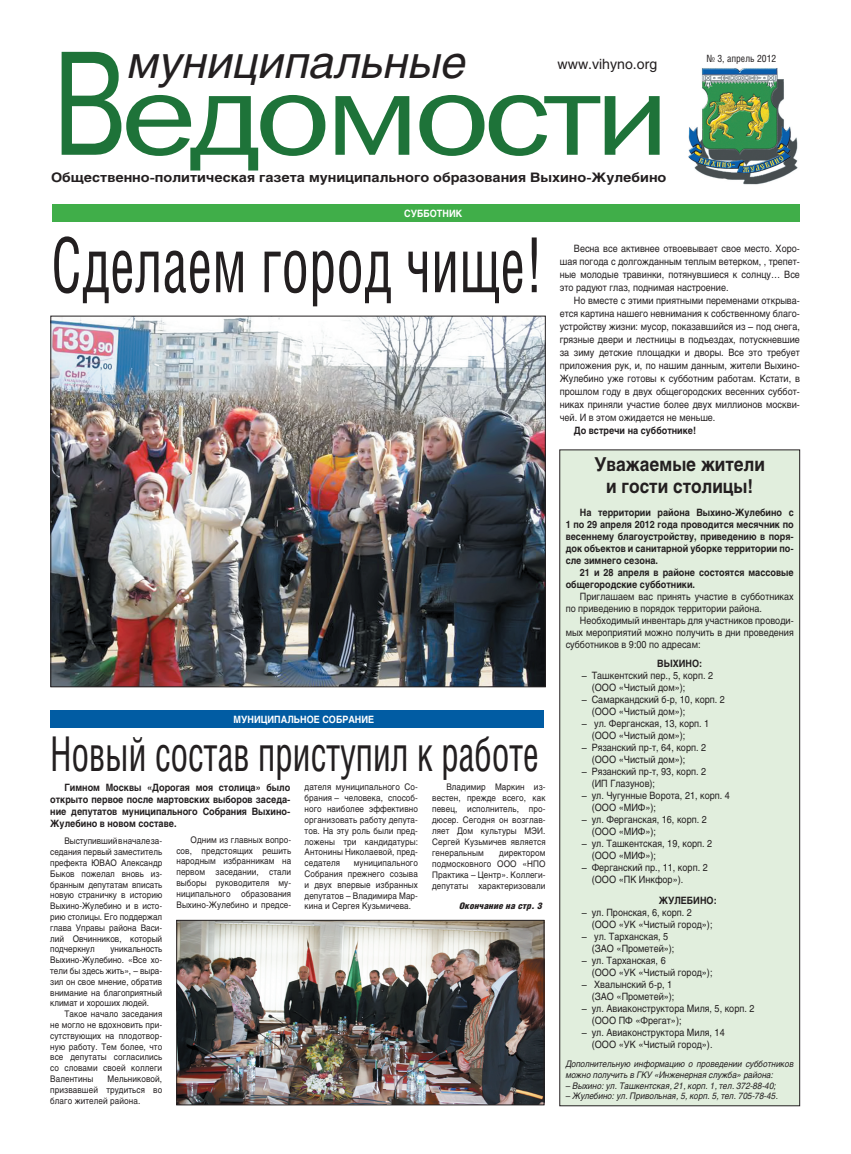
<style>
.page{position:relative;width:851px;height:1154px;background:#fff}
.page>*{position:absolute;margin:0;border:0;box-sizing:border-box;transform-origin:0 0}
.t1{font:115px "Franklin Gothic Book C";letter-spacing:-.05em;color:#1e7339;scale:1.23 1}
.t2{font:76px "Helios Cond";color:#231f20;scale:.75 1}
.t3{font:48px "Helios Cond";letter-spacing:-.01em;color:#231f20;scale:.77 1}
.t4{font:italic 45px "Helios";color:#231f20}
.t5{font:700 19px/22.8px "Helios";color:#231f20;text-align:center;scale:.9 1}
.t6{font:14px "Helios";color:#231f20}
.t7{font:700 13px "Helios";color:#231f20;scale:1.1 1}
.t8{font:10px/12px "Helios";color:#231f20;scale:.9 1}
.t9{font:700 10px/12px "Helios";color:#231f20;text-align:justify;scale:.9 1}
.t10{font:700 10px "Helios";color:#fff;scale:.9 1}
.t11{font:10px "Helios Cond";color:#231f20}
.t12{font:9px/10.8px "Helios";letter-spacing:.01em;color:#231f20;text-align:justify;scale:.9 1}
.t13{font:italic 9px/10.8px "Helios";color:#231f20;scale:.9 1}
.t14{font:italic 900 9px "Helios Cond";color:#231f20;scale:1.1 1}
.s1{font-size:150px}
</style>
<div class="page">
<img style="left:688px;top:68px;width:110px;height:117px">
<div style="left:52px;top:205px;width:747px;height:17px;background:#40ae49"></div>
<img style="left:178px;top:922px;width:364px;height:181px">
<div style="left:176px;top:920px;width:368px;height:185px;border:1px solid #231f20"></div>
<div style="left:50px;top:710px;width:493px;height:17px;background:#015ca3"></div>
<div style="left:559px;top:450px;width:240px;height:656px;background:#e1eedd"></div>
<div style="left:559px;top:450px;width:240px;height:656px;border:1px solid #231f20"></div>
<img style="left:53px;top:318px;width:490px;height:367px">
<h1 class="t1" style="left:51px;top:51px;width:505px"><span class="s1">В</span>едомости</h1>
<h3 class="t4" style="left:128px;top:36px;width:340px">муниципальные</h3>
<h3 class="t6" style="left:557px;top:56px;width:101px">www.vihyno.org</h3>
<h3 class="t7" style="left:51px;top:170px;width:561px">Общественно-политическая газета муниципального образования Выхино-Жулебино</h3>
<p class="t10" style="left:404px;top:208px;width:66px">Субботник</p>
<p class="t11" style="left:706px;top:53px;width:71px">№ 3, апрель 2012</p>
<h2 class="t2" style="left:51px;top:219px;width:657px">Сделаем город чище!</h2>
<p class="t8" style="left:559px;top:242px;width:268px;line-height:13px;text-align:justify;text-indent:14px">Весна все активнее отвоевывает свое место. Хоро&shy;шая погода с долгожданным теплым ветерком, , трепет&shy;ные молодые травинки, потянувшиеся к солнцу… Все это радуют глаз, поднимая настроение.</p>
<p class="t8" style="left:559px;top:294px;width:268px;line-height:13px;text-align:justify;text-indent:14px">Но вместе с этими приятными переменами открыва&shy;ется картина нашего невнимания к собственному благо&shy;устройству жизни: мусор, показавшийся из – под снега, грязные двери и лестницы в подъездах, потускневшие за зиму детские площадки и дворы. Все это требует приложения рук, и, по нашим данным, жители Выхино-Жулебино уже готовы к субботним работам. Кстати, в прошлом году в двух общегородских весенних суббот&shy;никах приняли участие более двух миллионов москви&shy;чей. И в этом ожидается не меньше.</p>
<p class="t9" style="left:574px;top:424px;width:137px">До встречи на субботнике!</p>
<p class="t10" style="left:233px;top:713px;width:158px">Муниципальное Собрание</p>
<h3 class="t3" style="left:50px;top:725px;width:636px">Новый состав приступил к работе</h3>
<p class="t9" style="left:50px;top:781px;width:268px;text-indent:14px">Гимном Москвы «Дорогая моя столица» было открыто первое после мартовских выборов заседа&shy;ние депутатов муниципального Собрания Выхино-Жулебино в новом составе.</p>
<p class="t12" style="left:304px;top:782px;width:127px">дателя муниципального Со&shy;брания – человека, способ&shy;ного наиболее эффективно организовать работу депута&shy;тов. На эту роль были пред&shy;ложены три кандидатуры:<br>Антонины Николаевой, пред&shy;седателя</p>
<p class="t12" style="left:432px;top:782px;width:127px;text-indent:14px">Владимир Маркин из&shy;вестен, прежде всего, как певец, исполнитель, про&shy;дюсер. Сегодня он возглав&shy;ляет Дом культуры МЭИ.<br>Сергей Кузьмичев является генеральным</p>
<p class="t12" style="left:176px;top:834px;width:129px;text-indent:14px">Одним из главных вопро&shy;сов, предстоящих решить народным избранникам на первом заседании, стали выборы руководителя му&shy;ниципального образования Выхино-Жулебино и предсе-</p>
<p class="t12" style="left:50px;top:835px;width:126px;text-indent:14px">Выступивший в начале за&shy;седания первый заместитель префекта ЮВАО Александр Быков пожелал вновь из&shy;бранным депутатам вписать новую страничку в историю Выхино-Жулебино и в исто&shy;рию столицы. Его поддержал глава Управы района Васи&shy;лий Овчинников, который подчеркнул</p>
<p class="t12" style="left:432px;top:848px;width:127px;text-indent:67px">директором подмосковного ООО «НПО Практика – Центр». Коллеги&shy;депутаты характеризовали</p>
<p class="t12" style="left:304px;top:857px;width:127px;text-indent:49px">муниципального Собрания прежнего созыва и двух впервые избранных депутатов – Владимира Мар&shy;кина и Сергея Кузьмичева.</p>
<p class="t14" style="left:459px;top:901px;width:77px">Окончание на стр. 3</p>
<p class="t12" style="left:50px;top:943px;width:126px;text-indent:60px">уникальность Выхино-Жулебино. «Все хо&shy;тели бы здесь жить», – выра&shy;зил он свое мнение, обратив внимание на благоприятный климат и хороших людей.</p>
<p class="t12" style="left:50px;top:1008px;width:126px;text-indent:14px">Такое начало заседания не могло не вдохновить при&shy;сутствующих на плодотвор&shy;ную работу. Тем более, что все депутаты согласились со словами своей коллеги Валентины</p>
<p class="t12" style="left:50px;top:1073px;width:126px;text-indent:57px">Мельниковой, призвавшей трудиться во благо жителей района.</p>
<h3 class="t5" style="left:594px;top:452px;width:191px">Уважаемые жители и гости столицы!</h3>
<p class="t9" style="left:565px;top:506px;width:255px;text-indent:14px">На территории района Выхино-Жулебино с 1 по 29 апреля 2012 года проводится месячник по весеннему благоустройству, приведению в поря&shy;док объектов и санитарной уборке территории по&shy;сле зимнего сезона.</p>
<p class="t9" style="left:565px;top:566px;width:255px;text-indent:14px">21 и 28 апреля в районе состоятся массовые общегородские субботники.</p>
<p class="t8" style="left:565px;top:590px;width:255px;text-indent:14px">Приглашаем вас принять участие в субботниках по приведению в порядок территории района.</p>
<p class="t8" style="left:565px;top:614px;width:255px;text-align:justify;text-indent:14px">Необходимый инвентарь для участников проводи&shy;мых мероприятий можно получить в дни проведения субботников в 9:00 по адресам:</p>
<p class="t9" style="left:657px;top:657px;width:51px">Выхино:</p>
<p class="t8" style="left:591px;top:669px;width:136px;text-indent:-10px">– Ташкентский пер., 5, корп. 2 (ООО «Чистый дом»);</p>
<p class="t8" style="left:591px;top:693px;width:149px;text-indent:-10px">– Самаркандский б-р, 10, корп. 2 (ООО «Чистый дом»);</p>
<p class="t8" style="left:591px;top:717px;width:132px;text-indent:-10px">– ул. Ферганская, 13, корп. 1 (ООО «Чистый дом»);</p>
<p class="t8" style="left:591px;top:741px;width:129px;text-indent:-10px">– Рязанский пр-т, 64, корп. 2 (ООО «Чистый дом»);</p>
<p class="t8" style="left:591px;top:765px;width:129px;text-indent:-10px">– Рязанский пр-т, 93, корп. 2 (ИП Глазунов);</p>
<p class="t8" style="left:591px;top:789px;width:155px;text-indent:-10px">– ул. Чугунные Ворота, 21, корп. 4 (ООО «МИФ»);</p>
<p class="t8" style="left:591px;top:813px;width:129px;text-indent:-10px">– ул. Ферганская, 16, корп. 2 (ООО «МИФ»);</p>
<p class="t8" style="left:591px;top:837px;width:135px;text-indent:-10px">– ул. Ташкентская, 19, корп. 2 (ООО «МИФ»);</p>
<p class="t8" style="left:591px;top:861px;width:130px;text-indent:-10px">– Ферганский пр., 11, корп. 2 (ООО «ПК Инкфор»).</p>
<p class="t9" style="left:658px;top:894px;width:66px">Жулебино:</p>
<p class="t8" style="left:591px;top:906px;width:136px;text-indent:-10px">– ул. Пронская, 6, корп. 2 (ООО «УК «Чистый город»);</p>
<p class="t8" style="left:591px;top:930px;width:93px;text-indent:-10px">– ул. Тарханская, 5 (ЗАО «Прометей»);</p>
<p class="t8" style="left:591px;top:954px;width:136px;text-indent:-10px">– ул. Тарханская, 6<br>(ООО «УК «Чистый город»);</p>
<p class="t8" style="left:581px;top:978px;width:105px;text-align:right">– Хвалынский б-р, 1 (ЗАО «Прометей»);</p>
<p class="t8" style="left:591px;top:1002px;width:182px;text-indent:-10px">– ул. Авиаконструктора Миля, 5, корп. 2 (ООО ПФ «Фрегат»);</p>
<p class="t8" style="left:581px;top:1026px;width:160px;text-align:center">– ул. Авиаконструктора Миля, 14 (ООО «УК «Чистый город»).</p>
<p class="t13" style="left:565px;top:1058px;width:255px">Дополнительную информацию о проведении субботников можно получить в ГКУ «Инженерная служба» района:</p>
<p class="t13" style="left:565px;top:1080px;width:235px">– Выхино: ул. Ташкентская, 21, корп. 1, тел. 372-88-40;</p>
<p class="t13" style="left:565px;top:1091px;width:237px">– Жулебино: ул. Привольная, 5, корп. 5, тел. 705-78-45.</p>
</div>
